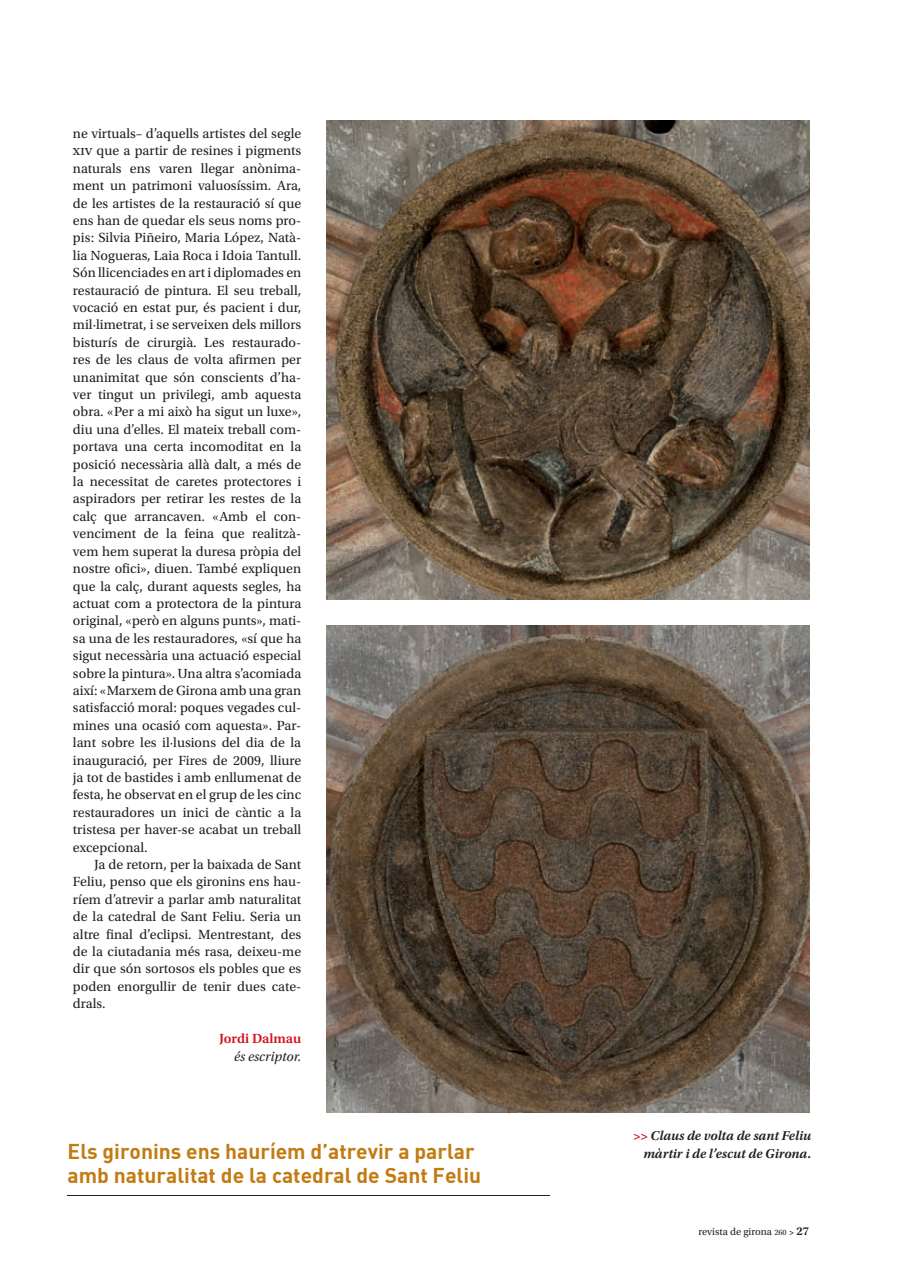
<style>
.page{position:relative;width:898px;height:1279px;background:#fff}
.page>*{position:absolute;margin:0;border:0;box-sizing:border-box;transform-origin:0 0}
.t1{font:21px "DIN Bold";color:#c27b11}
.t2{font:13.95px/17.4px "Utopia Std";color:#231f20;text-align:justify}
.t3{font:italic 13.95px "Utopia Std";color:#231f20}
.t4{font:600 13.95px "Utopia Std";letter-spacing:-.005em;color:#d2161e}
.t5{font:italic 600 13.5px "Utopia Std";color:#231f20}
.t6{font:10.5px "Utopia Std";color:#231f20}
.s1{color:#d2161e}
.s2{font-size:8.25px}
.s3{font-weight:600;font-size:9px}
.s4{font-weight:600;font-size:12px}
</style>
<div class="page">
<img style="left:327px;top:120px;width:482px;height:479px">
<img style="left:327px;top:625px;width:482px;height:487px">
<hr style="left:68px;top:1195px;width:481px;height:1px;background:#231f20">
<p class="t2" style="left:73px;top:125px;width:230px">ne virtuals– d’aquells artistes del segle xiv que a partir de resines i pigments naturals ens varen llegar anònima&shy;ment un patrimoni valuosíssim. Ara, de les artistes de la restauració sí que ens han de quedar els seus noms pro&shy;pis: Silvia Piñeiro, Maria López, Natà&shy;lia Nogueras, Laia Roca i Idoia Tantull.<br>Són llicenciades en art i diplomades en restauració de pintura. El seu treball, vocació en estat pur, és pacient i dur, mil·limetrat, i se serveixen dels millors bisturís de cirurgià. Les restaurado&shy;res de les claus de volta afirmen per unanimitat que són conscients d’ha&shy;ver tingut un privilegi, amb aquesta obra. «Per a mi això ha sigut un luxe», diu una d’elles. El mateix treball com&shy;portava una certa incomoditat en la posició necessària allà dalt, a més de la necessitat de caretes protectores i aspiradors per retirar les restes de la calç que arrancaven. «Amb el con&shy;venciment de la feina que realitzà&shy;vem hem superat la duresa pròpia del nostre ofici», diuen. També expliquen que la calç, durant aquests segles, ha actuat com a protectora de la pintura original, «però en alguns punts», mati&shy;sa una de les restauradores, «sí que ha sigut necessària una actuació especial sobre la pintura». Una altra s’acomiada així: «Marxem de Girona amb una gran satisfacció moral: poques vegades cul&shy;mines una ocasió com aquesta». Par&shy;lant sobre les il·lusions del dia de la inauguració, per Fires de 2009, lliure ja tot de bastides i amb enllumenat de festa, he observat en el grup de les cinc restauradores un inici de càntic a la tristesa per haver-se acabat un treball excepcional.</p>
<p class="t2" style="left:73px;top:856px;width:230px;text-indent:21px">Ja de retorn, per la baixada de Sant Feliu, penso que els gironins ens hau&shy;ríem d’atrevir a parlar amb naturalitat de la catedral de Sant Feliu. Seria un altre final d’eclipsi. Mentrestant, des de la ciutadania més rasa, deixeu-me dir que són sortosos els pobles que es poden enorgullir de tenir dues cate&shy;drals.</p>
<p class="t4" style="left:219px;top:1030px;width:84px">Jordi Dalmau</p>
<p class="t3" style="left:234px;top:1048px;width:69px">és escriptor.</p>
<p class="t5" style="left:632px;top:1128px;width:180px"><span class="s1">&gt;&gt;</span> Claus de volta de sant Feliu</p>
<h1 class="t1" style="left:68px;top:1137px;width:408px">Els gironins ens hauríem d’atrevir a parlar</h1>
<p class="t5" style="left:643px;top:1145px;width:169px">màrtir i de l’escut de Girona.</p>
<h1 class="t1" style="left:68px;top:1161px;width:415px">amb naturalitat de la catedral de Sant Feliu</h1>
<p class="t6" style="left:698px;top:1225px;width:112px">revista de girona <span class="s2">260</span> <span class="s3">&gt;</span> <span class="s4">27</span></p>
</div>
